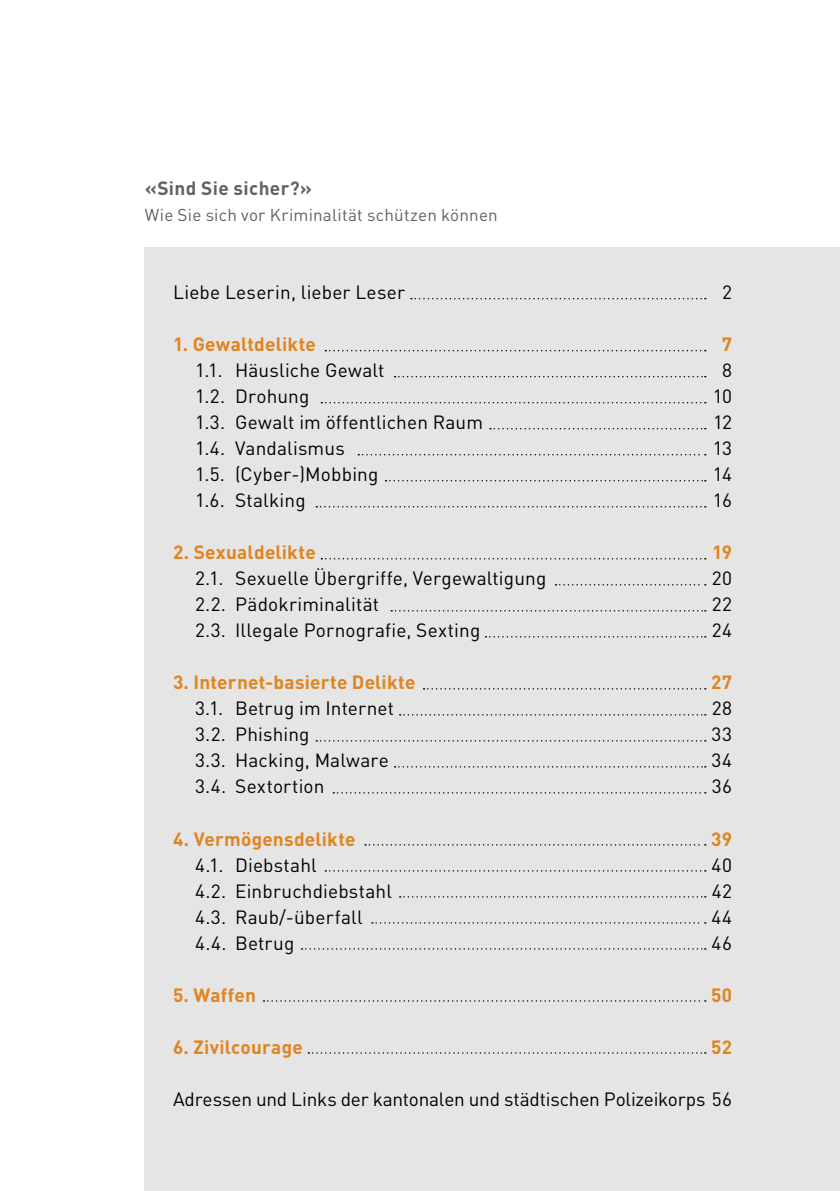
<style>
.page{position:relative;width:840px;height:1191px;background:#fff}
.page>*{position:absolute;margin:0;border:0;box-sizing:border-box;transform-origin:0 0}
.t1{font:19px "DIN Weber";letter-spacing:.005em;color:#000}
.t2{font:700 19px "DIN Weber";letter-spacing:.01em;color:#e0841f}
.t3{font:700 19px "DIN Weber";letter-spacing:.02em;color:#616161}
.t4{font:17px "DIN Weber";letter-spacing:.015em;color:#616161}
</style>
<div class="page">
<div style="left:145px;top:247px;width:694px;height:944px;background:#e5e5e5"></div>
<svg style="left:410px;top:298px;width:295px;height:1px"></svg>
<svg style="left:325px;top:350px;width:380px;height:1px"></svg>
<svg style="left:394px;top:376px;width:311px;height:1px"></svg>
<svg style="left:489px;top:428px;width:216px;height:1px"></svg>
<svg style="left:321px;top:402px;width:384px;height:1px"></svg>
<svg style="left:358px;top:454px;width:347px;height:1px"></svg>
<svg style="left:385px;top:480px;width:320px;height:1px"></svg>
<svg style="left:316px;top:506px;width:389px;height:1px"></svg>
<svg style="left:321px;top:558px;width:384px;height:1px"></svg>
<svg style="left:555px;top:584px;width:150px;height:1px"></svg>
<svg style="left:391px;top:610px;width:314px;height:1px"></svg>
<svg style="left:485px;top:636px;width:220px;height:1px"></svg>
<svg style="left:423px;top:688px;width:282px;height:1px"></svg>
<svg style="left:399px;top:714px;width:306px;height:1px"></svg>
<svg style="left:316px;top:740px;width:389px;height:1px"></svg>
<svg style="left:394px;top:766px;width:311px;height:1px"></svg>
<svg style="left:333px;top:792px;width:372px;height:1px"></svg>
<svg style="left:365px;top:844px;width:340px;height:1px"></svg>
<svg style="left:325px;top:870px;width:380px;height:1px"></svg>
<svg style="left:399px;top:896px;width:306px;height:1px"></svg>
<svg style="left:371px;top:922px;width:334px;height:1px"></svg>
<svg style="left:301px;top:948px;width:404px;height:1px"></svg>
<svg style="left:263px;top:1000px;width:442px;height:1px"></svg>
<svg style="left:308px;top:1052px;width:397px;height:1px"></svg>
<p class="t3" style="left:145px;top:176px;width:169px">«Sind Sie sicher?»</p>
<p class="t4" style="left:145px;top:205px;width:354px">Wie Sie sich vor Kriminalität schützen können</p>
<p class="t1" style="left:173px;top:281px;width:233px">Liebe Leserin, lieber Leser</p>
<p class="t1" style="left:721px;top:281px;width:11px">2</p>
<p class="t2" style="left:173px;top:332px;width:144px">1. Gewaltdelikte</p>
<p class="t2" style="left:721px;top:332px;width:12px">7</p>
<p class="t1" style="left:195px;top:359px;width:191px">1.1. Häusliche Gewalt</p>
<p class="t1" style="left:721px;top:359px;width:11px">8</p>
<p class="t1" style="left:195px;top:385px;width:116px">1.2. Drohung</p>
<p class="t1" style="left:712px;top:385px;width:21px">10</p>
<p class="t1" style="left:195px;top:411px;width:289px">1.3. Gewalt im öffentlichen Raum</p>
<p class="t1" style="left:712px;top:411px;width:21px">12</p>
<p class="t1" style="left:195px;top:437px;width:151px">1.4. Vandalismus</p>
<p class="t1" style="left:712px;top:437px;width:21px">13</p>
<p class="t1" style="left:195px;top:463px;width:185px">1.5. (Cyber-)Mobbing</p>
<p class="t1" style="left:712px;top:463px;width:21px">14</p>
<p class="t1" style="left:195px;top:489px;width:112px">1.6. Stalking</p>
<p class="t1" style="left:712px;top:489px;width:21px">16</p>
<p class="t2" style="left:173px;top:540px;width:144px">2. Sexualdelikte</p>
<p class="t2" style="left:711px;top:540px;width:21px">19</p>
<p class="t1" style="left:195px;top:567px;width:352px">2.1. Sexuelle Übergriffe, Vergewaltigung</p>
<p class="t1" style="left:711px;top:567px;width:22px">20</p>
<p class="t1" style="left:195px;top:593px;width:185px">2.2. Pädokriminalität</p>
<p class="t1" style="left:711px;top:593px;width:22px">22</p>
<p class="t1" style="left:195px;top:618px;width:286px">2.3. Illegale Pornografie, Sexting</p>
<p class="t1" style="left:711px;top:618px;width:22px">24</p>
<p class="t2" style="left:173px;top:670px;width:244px">3. Internet-basierte Delikte</p>
<p class="t2" style="left:710px;top:670px;width:22px">27</p>
<p class="t1" style="left:195px;top:696px;width:200px">3.1. Betrug im Internet</p>
<p class="t1" style="left:711px;top:696px;width:22px">28</p>
<p class="t1" style="left:195px;top:722px;width:116px">3.2. Phishing</p>
<p class="t1" style="left:711px;top:722px;width:22px">33</p>
<p class="t1" style="left:195px;top:748px;width:195px">3.3. Hacking, Malware</p>
<p class="t1" style="left:711px;top:748px;width:22px">34</p>
<p class="t1" style="left:195px;top:774px;width:131px">3.4. Sextortion</p>
<p class="t1" style="left:711px;top:774px;width:22px">36</p>
<p class="t2" style="left:173px;top:826px;width:184px">4. Vermögensdelikte</p>
<p class="t2" style="left:710px;top:826px;width:22px">39</p>
<p class="t1" style="left:195px;top:852px;width:123px">4.1. Diebstahl</p>
<p class="t1" style="left:711px;top:852px;width:22px">40</p>
<p class="t1" style="left:195px;top:878px;width:198px">4.2. Einbruchdiebstahl</p>
<p class="t1" style="left:711px;top:878px;width:22px">42</p>
<p class="t1" style="left:195px;top:904px;width:169px">4.3. Raub/-überfall</p>
<p class="t1" style="left:711px;top:904px;width:22px">44</p>
<p class="t1" style="left:195px;top:930px;width:101px">4.4. Betrug</p>
<p class="t1" style="left:711px;top:930px;width:22px">46</p>
<p class="t2" style="left:173px;top:982px;width:84px">5. Waffen</p>
<p class="t2" style="left:710px;top:982px;width:22px">50</p>
<p class="t2" style="left:173px;top:1034px;width:131px">6. Zivilcourage</p>
<p class="t2" style="left:710px;top:1034px;width:22px">52</p>
<p class="t1" style="left:173px;top:1086px;width:560px">Adressen und Links der kantonalen und städtischen Polizeikorps 56</p>
</div>
